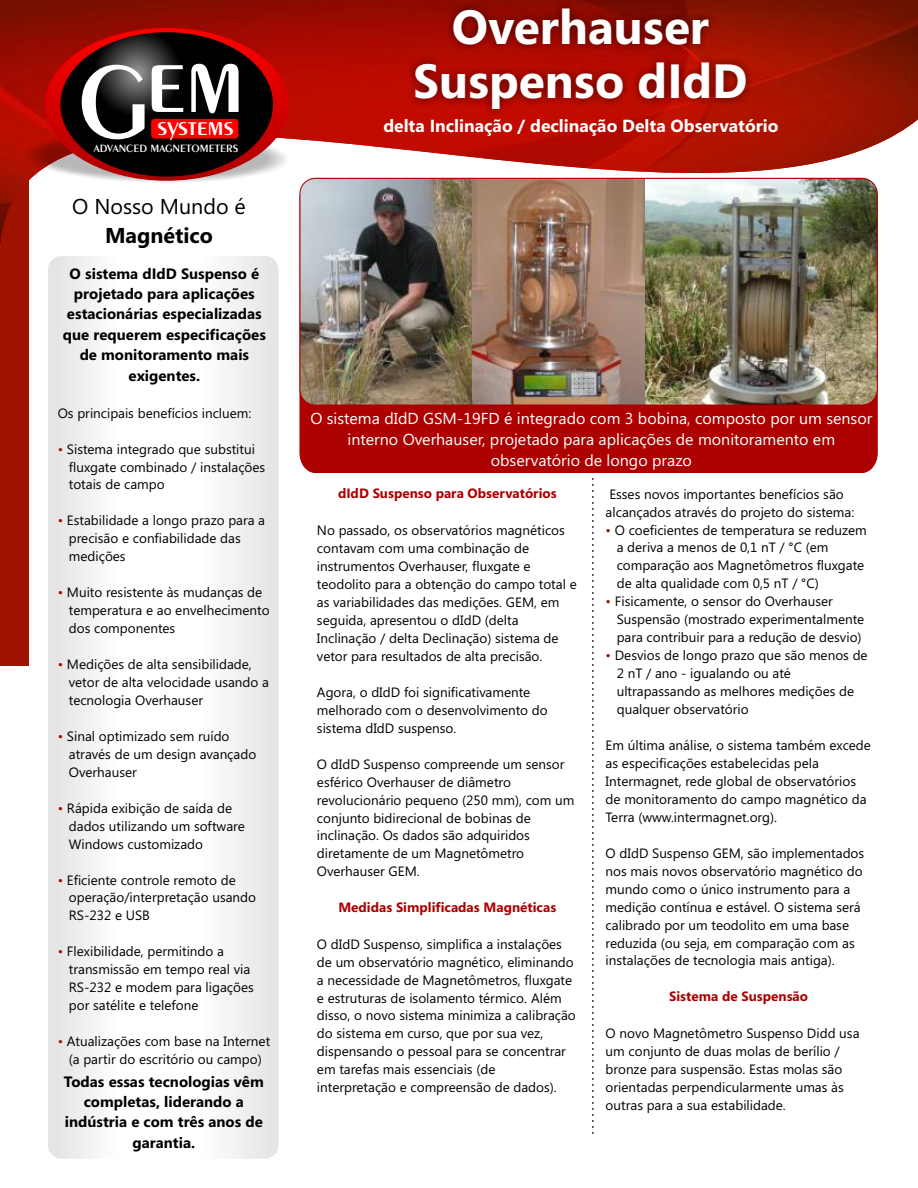
<style>
.page{position:relative;width:918px;height:1188px;background:#fff}
.page>*{position:absolute;margin:0;border:0;box-sizing:border-box;transform-origin:0 0}
.t1{font:600 109.35px "Exotic 350 BT";color:#fff}
.t2{font:700 48px/54.3px "Segoe UI";color:#fff;text-align:center}
.t3{font:600 29.55px "Exotic 350 BT";letter-spacing:-.03em;color:#fff}
.t4{font:21.45px "Segoe UI";color:#000}
.t5{font:700 21.45px "Segoe UI";color:#000}
.t6{font:700 17.55px "Segoe UI";color:#fff}
.t7{font:15.9px/21.1px "Segoe UI";color:#fff;text-align:center}
.t8{font:700 15px/20.4px "Segoe UI";color:#000;text-align:center}
.t9{font:13.5px/18px "Segoe UI";color:#000}
.t10{font:700 13.5px "Segoe UI";color:#ad0000}
.t11{font:600 11.25px "Exotic 350 BT";color:#fff}
.s1{color:#9e1200}
</style>
<div class="page">
<div style="left:0;top:0;width:28px;height:666px;background:#9e1200"></div>
<img style="left:0;top:0;width:918px;height:245px">
<svg style="left:48px;top:256px;width:231px;height:903px"></svg>
<div style="left:300px;top:178px;width:578px;height:295px;background:#ad0000"></div>
<svg style="left:11px;top:131px;width:291px;height:53px"></svg>
<svg style="left:45px;top:28px;width:244px;height:153px"></svg>
<svg style="left:60px;top:32px;width:213px;height:145px"></svg>
<div style="left:151px;top:119px;width:87px;height:20px;background:#f00;border-radius:3px"></div>
<img style="left:300px;top:178px;width:173px;height:227px">
<img style="left:645px;top:178px;width:232px;height:227px">
<img style="left:473px;top:180px;width:172px;height:223px">
<div style="left:300px;top:178px;width:577px;height:227px;border:1px solid #ad0000;border-radius:15px"></div>
<div style="left:407px;top:2px;width:346px;height:116px;background:#000;opacity:.49"></div>
<svg style="left:592px;top:478px;width:2px;height:656px"></svg>
<h1 class="t1" style="left:184px;top:29px;width:64px">m</h1>
<p class="t11" style="left:94px;top:144px;width:146px">ADVANCED MAGNETOMETERS</p>
<h1 class="t1" style="left:78px;top:42px;width:111px">Ge</h1>
<h3 class="t3" style="left:157px;top:112px;width:79px">systems</h3>
<h3 class="t4" style="left:72px;top:199px;width:175px">O Nosso Mundo é</h3>
<h3 class="t5" style="left:105px;top:227px;width:110px">Magnético</h3>
<p class="t8" style="left:63px;top:264px;width:205px">O sistema dIdD Suspenso é projetado para aplicações estacionárias especializadas que requerem especificações de monitoramento mais exigentes.</p>
<p class="t9" style="left:58px;top:405px;width:195px">Os principais benefícios incluem:</p>
<p class="t9" style="left:69px;top:441px;width:198px;text-indent:-11px"><span class="s1">•</span> Sistema integrado que substitui fluxgate combinado / instalações totais de campo</p>
<p class="t9" style="left:69px;top:513px;width:198px;text-indent:-11px"><span class="s1">•</span> Estabilidade a longo prazo para a precisão e confiabilidade das medições</p>
<p class="t9" style="left:69px;top:585px;width:202px;text-indent:-11px"><span class="s1">•</span> Muito resistente às mudanças de temperatura e ao envelhecimento dos componentes</p>
<p class="t9" style="left:69px;top:657px;width:202px;text-indent:-11px"><span class="s1">•</span> Medições de alta sensibilidade, vetor de alta velocidade usando a tecnologia Overhauser</p>
<p class="t9" style="left:69px;top:728px;width:189px;text-indent:-11px"><span class="s1">•</span> Sinal optimizado sem ruído através de um design avançado<br>Overhauser</p>
<p class="t9" style="left:69px;top:800px;width:177px;text-indent:-11px"><span class="s1">•</span> Rápida exibição de saída de dados utilizando um software<br>Windows customizado</p>
<p class="t9" style="left:69px;top:872px;width:189px;text-indent:-11px"><span class="s1">•</span> Eficiente controle remoto de operação/interpretação usando<br>RS-232 e USB</p>
<p class="t9" style="left:69px;top:944px;width:186px;text-indent:-11px"><span class="s1">•</span> Flexibilidade, permitindo a transmissão em tempo real via<br>RS-232 e modem para ligações por satélite e telefone</p>
<p class="t9" style="left:58px;top:1034px;width:214px;text-align:center"><span class="s1">•</span> Atualizações com base na Internet (a partir do escritório ou campo)</p>
<p class="t8" style="left:64px;top:1072px;width:201px">Todas essas tecnologias vêm completas, liderando a indústria e com três anos de garantia.</p>
<h2 class="t2" style="left:413px;top:4px;width:336px">Overhauser<br>Suspenso dIdD</h2>
<p class="t6" style="left:383px;top:119px;width:397px">delta Inclinação / declinação Delta Observatório</p>
<p class="t7" style="left:310px;top:409px;width:564px">O sistema dIdD GSM-19FD é integrado com 3 bobina, composto por um sensor interno Overhauser, projetado para aplicações de monitoramento em observatório de longo prazo</p>
<p class="t10" style="left:338px;top:489px;width:220px">dIdD Suspenso para Observatórios</p>
<p class="t9" style="left:317px;top:523px;width:261px">No passado, os observatórios magnéticos contavam com uma combinação de instrumentos Overhauser, fluxgate e teodolito para a obtenção do campo total e as variabilidades das medições. GEM, em seguida, apresentou o dIdD (delta Inclinação / delta Declinação) sistema de vetor para resultados de alta precisão.</p>
<p class="t9" style="left:317px;top:684px;width:232px">Agora, o dIdD foi significativamente melhorado com o desenvolvimento do sistema dIdD suspenso.</p>
<p class="t9" style="left:317px;top:756px;width:259px">O dIdD Suspenso compreende um sensor esférico Overhauser de diâmetro revolucionário pequeno (250 mm), com um conjunto bidirecional de bobinas de inclinação. Os dados são adquiridos diretamente de um Magnetômetro Overhauser GEM.</p>
<p class="t10" style="left:338px;top:902px;width:219px">Medidas Simplificadas Magnéticas</p>
<p class="t9" style="left:317px;top:936px;width:260px">O dIdD Suspenso, simplifica a instalações de um observatório magnético, eliminando a necessidade de Magnetômetros, fluxgate e estruturas de isolamento térmico. Além disso, o novo sistema minimiza a calibração do sistema em curso, que por sua vez, dispensando o pessoal para se concentrar em tarefas mais essenciais (de interpretação e compreensão de dados).</p>
<p class="t9" style="left:606px;top:486px;width:250px">Esses novos importantes benefícios são alcançados através do projeto do sistema:</p>
<p class="t9" style="left:617px;top:522px;width:252px;text-indent:-11px"><span class="s1">•</span> O coeficientes de temperatura se reduzem a deriva a menos de 0,1 nT / °C (em comparação aos Magnetômetros fluxgate de alta qualidade com 0,5 nT / °C)</p>
<p class="t9" style="left:617px;top:594px;width:249px;text-indent:-11px"><span class="s1">•</span> Fisicamente, o sensor do Overhauser<br>Suspensão (mostrado experimentalmente para contribuir para a redução de desvio)</p>
<p class="t9" style="left:617px;top:648px;width:252px;text-indent:-11px"><span class="s1">•</span> Desvios de longo prazo que são menos de<br>2 nT / ano - igualando ou até ultrapassando as melhores medições de qualquer observatório</p>
<p class="t9" style="left:606px;top:738px;width:267px">Em última análise, o sistema também excede as especificações estabelecidas pela Intermagnet, rede global de observatórios de monitoramento do campo magnético da Terra (www.intermagnet.org).</p>
<p class="t9" style="left:606px;top:845px;width:260px">O dIdD Suspenso GEM, são implementados nos mais novos observatório magnético do mundo como o único instrumento para a medição contínua e estável. O sistema será calibrado por um teodolito em uma base reduzida (ou seja, em comparação com as instalações de tecnologia mais antiga).</p>
<p class="t10" style="left:669px;top:992px;width:140px">Sistema de Suspensão</p>
<p class="t9" style="left:606px;top:1025px;width:255px">O novo Magnetômetro Suspenso Didd usa um conjunto de duas molas de berílio / bronze para suspensão. Estas molas são orientadas perpendicularmente umas às outras para a sua estabilidade.</p>
</div>
